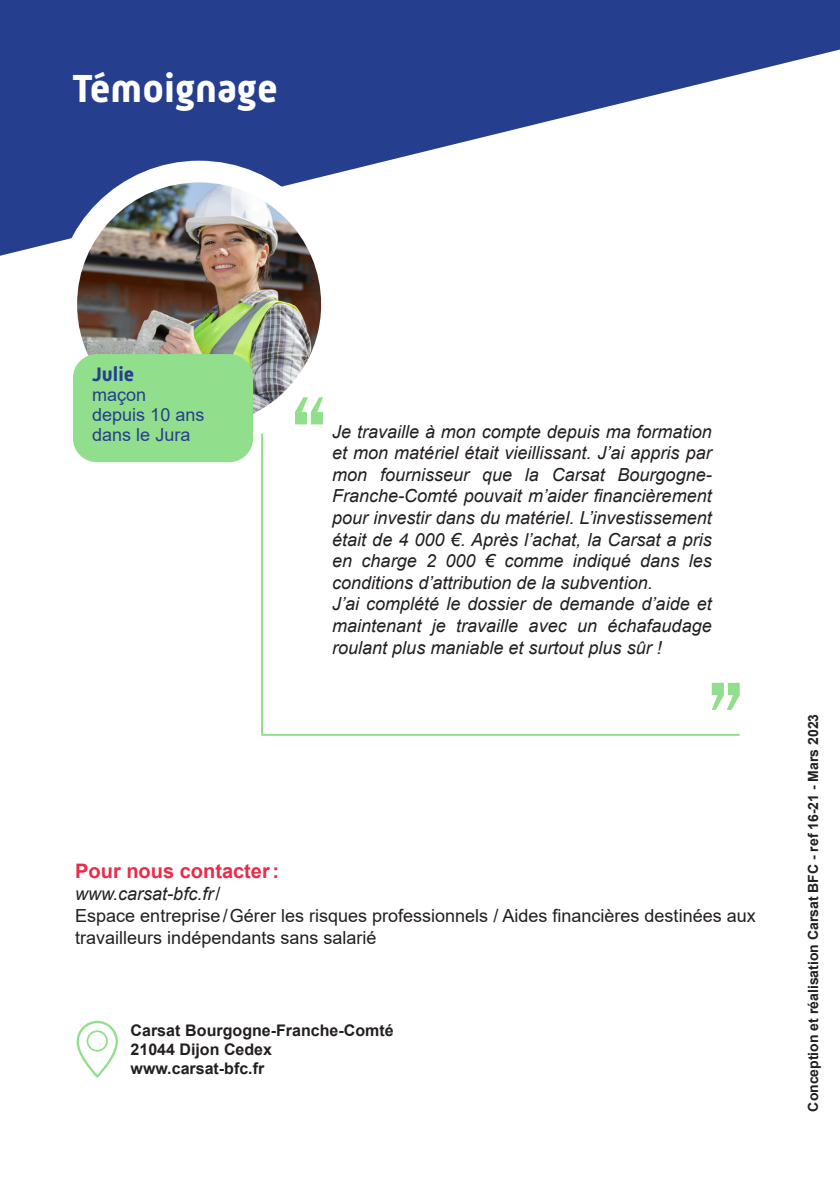
<style>
.page{position:relative;width:840px;height:1191px;background:#fff}
.page>*{position:absolute;margin:0;border:0;box-sizing:border-box;transform-origin:0 0}
.t1{font:700 40px "Mic 32 New";color:#fff}
.t2{font:700 20px "Arial";color:#ed2a48}
.t3{font:700 20px "Mic 32 New";color:#253f8e}
.t4{font:italic 18px/21.6px "Arial";color:#231f20;text-align:justify}
.t5{font:18px/22px "Arial";color:#231f20}
.t6{font:18px/20px "Arial";color:#253f8e}
.t7{font:700 16px "Arial";color:#231f20}
.t8{font:700 14px "Arial";color:#231f20}
.s1{font-style:italic}
</style>
<div class="page">
<svg style="left:0;top:0;width:839px;height:256px;fill:#253f8e"></svg>
<svg style="left:77px;top:1020px;width:41px;height:57px"></svg>
<hr style="left:261px;top:397px;width:2px;height:339px;background:#91de8c">
<hr style="left:263px;top:734px;width:476px;height:2px;background:#91de8c">
<div style="left:55px;top:161px;width:288px;height:287px;background:#fff;border-radius:50%"></div>
<img style="left:77px;top:182px;width:244px;height:234px">
<svg style="left:295px;top:397px;width:28px;height:27px"></svg>
<svg style="left:711px;top:683px;width:28px;height:27px"></svg>
<div style="left:73px;top:354px;width:180px;height:108px;background:#91de8c;border-radius:24px"></div>
<p class="t1" style="left:72px;top:65px;width:207px">Témoignage</p>
<p class="t3" style="left:92px;top:362px;width:43px">Julie</p>
<p class="t6" style="left:92px;top:384px;width:114px">maçon<br>depuis 10 ans dans le Jura</p>
<p class="t4" style="left:332px;top:421px;width:381px">Je travaille à mon compte depuis ma formation et mon matériel était vieillissant. J’ai appris par mon fournisseur que la Carsat Bourgogne-Franche-Comté pouvait m’aider financièrement pour investir dans du matériel. L’investissement était de 4 000 €. Après l’achat, la Carsat a pris en charge 2 000 € comme indiqué dans les conditions d’attribution de la subvention.</p>
<p class="t4" style="left:332px;top:593px;width:381px">J’ai complété le dossier de demande d’aide et maintenant je travaille avec un échafaudage roulant plus maniable et surtout plus sûr !</p>
<p class="t2" style="left:75px;top:856px;width:205px">Pour nous contacter:</p>
<p class="t5" style="left:75px;top:882px;width:681px"><span class="s1">www.carsat-bfc.fr</span>/<br>Espace entreprise/Gérer les risques professionnels / Aides financières destinées aux travailleurs indépendants sans salarié</p>
<p class="t7" style="left:130px;top:1019px;width:264px">Carsat Bourgogne-Franche-Comté</p>
<p class="t7" style="left:130px;top:1038px;width:143px">21044 Dijon Cedex</p>
<p class="t7" style="left:130px;top:1057px;width:135px">www.carsat-bfc.fr</p>
<p class="t8" style="left:802px;top:1111px;width:399px;rotate:-90deg">Conception et réalisation Carsat BFC - ref 16-21 - Mars 2023</p>
</div>
